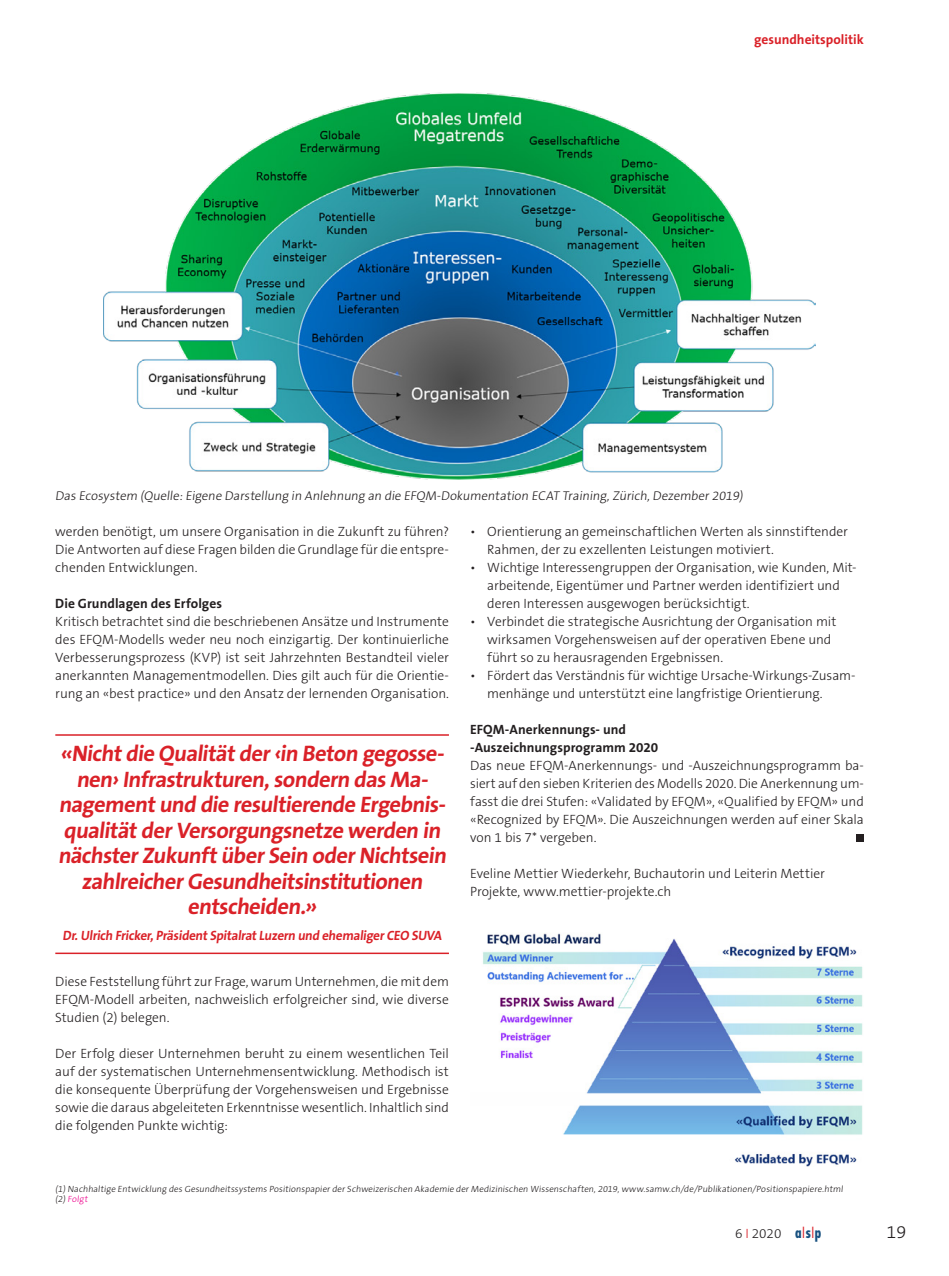
<style>
.page{position:relative;width:949px;height:1276px;background:#fff}
.page>*{position:absolute;margin:0;border:0;box-sizing:border-box;transform-origin:0 0}
.t1{font:700 22.5px/25.5px "The Sans B7";color:#da2128;text-align:center}
.t2{font:300 18px "The Sans B3";color:#231f20}
.t3{font:300 13.5px/18px "The Sans B3";letter-spacing:-.005em;color:#231f20;text-align:justify}
.t4{font:700 13.5px "The Sans B7";color:#da2128}
.t5{font:700 13.5px/18px "The Sans B7";color:#231f20}
.t6{font:300 12.75px "The Sans B3";color:#231f20}
.t7{font:300 9px/10.5px "The Sans B3";color:#231f20}
.s1{color:#ed028c}
.s2{color:#da2128}
.s3{font-family:"Futura Std";font-weight:700;font-stretch:condensed;font-size:15px;color:#185180}
.s4{font-family:"Futura Std";font-stretch:condensed;font-size:15px;color:#da2128}
</style>
<div class="page">
<div style="left:855px;top:834px;width:8px;height:8px;background:#231f20"></div>
<img style="left:104px;top:92px;width:711px;height:387px">
<img style="left:483px;top:933px;width:380px;height:233px">
<hr style="left:55px;top:734px;width:394px;height:2px;background:#da2128">
<hr style="left:55px;top:952px;width:394px;height:2px;background:#da2128">
<p class="t4" style="left:754px;top:32px;width:111px">gesundheitspolitik</p>
<p class="t6" style="left:55px;top:489px;width:690px">Das Ecosystem (Quelle: Eigene Darstellung in Anlehnung an die EFQM- Dokumentation ECAT Training, Zürich, Dezember 2019)</p>
<p class="t3" style="left:55px;top:523px;width:395px">werden benötigt, um unsere Organisation in die Zukunft zu führen?<br>Die Antworten auf diese Fragen bilden die Grundlage für die entspre&shy;chenden Entwicklungen.</p>
<p class="t5" style="left:55px;top:595px;width:168px">Die Grundlagen des Erfolges</p>
<p class="t3" style="left:55px;top:613px;width:395px">Kritisch betrachtet sind die beschriebenen Ansätze und Instrumente des EFQM-Modells weder neu noch einzigartig. Der kontinuierliche Verbesserungsprozess (KVP) ist seit Jahrzehnten Bestandteil vieler anerkannten Managementmodellen. Dies gilt auch für die Orientie&shy;rung an «best practice» und den Ansatz der lernenden Organisation.</p>
<p class="t1" style="left:58px;top:741px;width:392px">«Nicht die Qualität der ‹in Beton gegosse&shy;nen› Infrastrukturen,sondern das Ma&shy;nagement und die resultierende Ergebnis&shy;qualität der Versorgungsnetze werden in nächster Zukunft über Sein oder Nichtsein zahlreicher Gesundheitsinstitutionen entscheiden.»</p>
<p class="t4" style="left:62px;top:928px;width:382px">Dr.Ulrich Fricker,Präsident Spitalrat Luzern und ehemaliger CEO SUVA</p>
<p class="t3" style="left:55px;top:973px;width:395px">Diese Feststellung führt zur Frage, warum Unternehmen, die mit dem EFQM-Modell arbeiten, nachweislich erfolgreicher sind, wie diverse Studien (2) belegen.</p>
<p class="t3" style="left:55px;top:1045px;width:395px">Der Erfolg dieser Unternehmen beruht zu einem wesentlichen Teil auf der systematischen Unternehmensentwicklung. Methodisch ist die konsequente Überprüfung der Vorgehensweisen und Ergebnisse sowie die daraus abgeleiteten Erkenntnisse wesentlich. Inhaltlich sind die folgenden Punkte wichtig:</p>
<p class="t3" style="left:487px;top:523px;width:362px;text-indent:-17px">• Orientierung an gemeinschaftlichen Werten als sinnstiftender<br>Rahmen, der zu exzellenten Leistungen motiviert.</p>
<p class="t3" style="left:487px;top:559px;width:370px;text-align:left;text-indent:-17px">• Wichtige Interessengruppen der Organisation, wie Kunden, Mit&shy;arbeitende, Eigentümer und Partner werden identifiziert und deren Interessen ausgewogen berücksichtigt.</p>
<p class="t3" style="left:487px;top:613px;width:350px;text-align:left;text-indent:-17px">• Verbindet die strategische Ausrichtung der Organisation mit wirksamen Vorgehensweisen auf der operativen Ebene und führt so zu herausragenden Ergebnissen.</p>
<p class="t3" style="left:487px;top:667px;width:370px;text-indent:-17px">• Fördert das Verständnis für wichtige Ursache-Wirkungs-Zusam&shy;menhänge und unterstützt eine langfristige Orientierung.</p>
<p class="t5" style="left:470px;top:721px;width:189px">EFQM-Anerkennungs- und -Auszeichnungsprogramm 2020</p>
<p class="t3" style="left:470px;top:757px;width:395px">Das neue EFQM-Anerkennungs- und -Auszeichnungsprogramm ba&shy;siert auf den sieben Kriterien des Modells 2020. Die Anerkennung um&shy;fasst die drei Stufen: «Validated by EFQM», «Qualified by EFQM» und «Recognized by EFQM». Die Auszeichnungen werden auf einer Skala von 1 bis 7* vergeben.</p>
<p class="t3" style="left:470px;top:865px;width:356px">Eveline Mettier Wiederkehr, Buchautorin und Leiterin Mettier<br>Projekte, www.mettier-projekte.ch</p>
<p class="t7" style="left:55px;top:1184px;width:790px">(1) Nachhaltige Entwicklung des Gesundheitssystems Positionspapier der Schweizerischen Akademie der Medizinischen Wissenschaften, 2019, www.samw.ch/de/Publikationen/Positionspapiere.html (2) <span class="s1">Folgt</span></p>
<p class="t3" style="left:735px;top:1225px;width:87px">6 <span class="s2">I</span> 2020 <span class="s3">a</span><span class="s4">I</span><span class="s3">s</span><span class="s4">I</span><span class="s3">p</span></p>
<h2 class="t2" style="left:886px;top:1223px;width:21px">19</h2>
</div>
